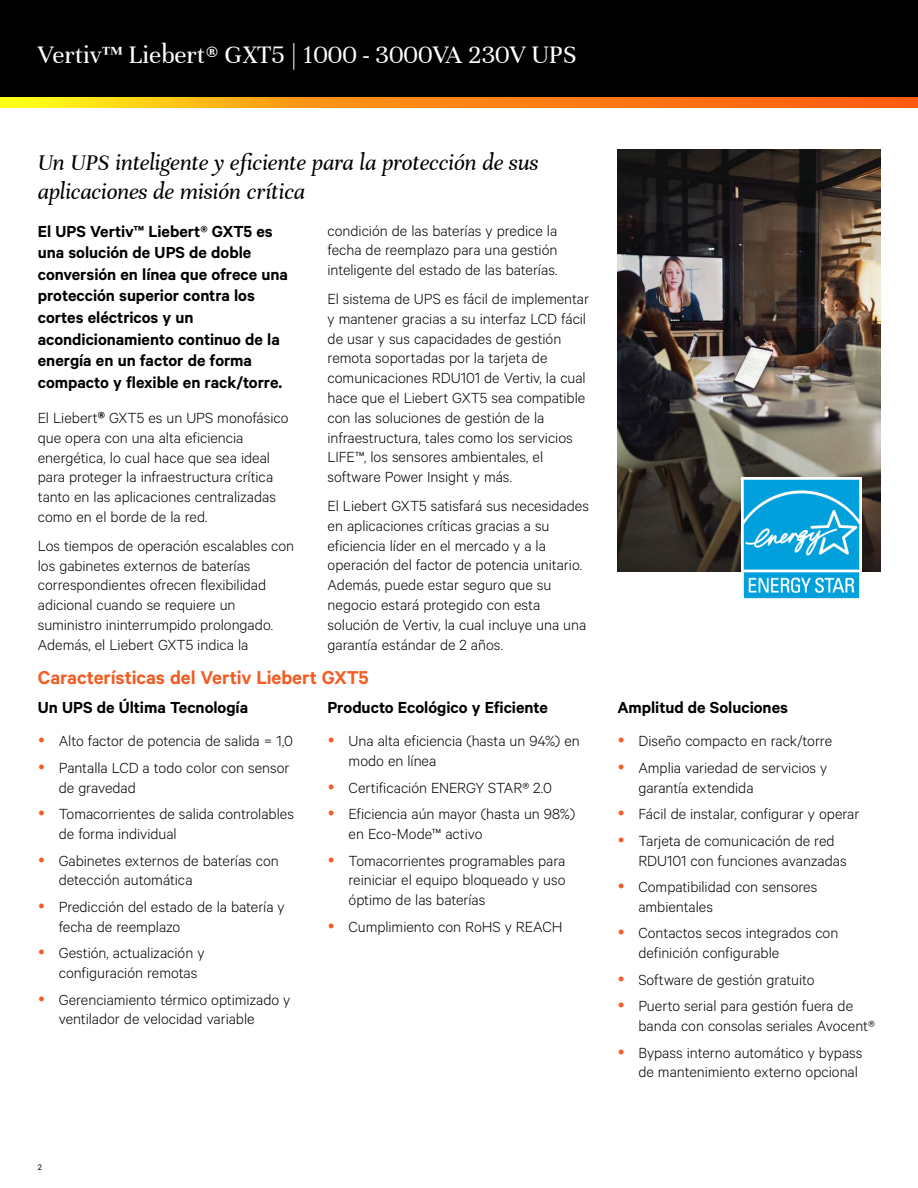
<style>
.page{position:relative;width:918px;height:1188px;background:#fff}
.page>*{position:absolute;margin:0;border:0;box-sizing:border-box;transform-origin:0 0}
.t1{font:27px "Unna";color:#fff}
.t2{font:italic 24px/28.8px "Unna";letter-spacing:-.01em;color:#000}
.t3{font:600 21px "Calibre";color:#f15d24}
.t4{font:600 18px/21.6px "Calibre";color:#000}
.t5{font:300 16.5px/19.8px "Calibre";color:#000}
.t6{font:9px "Calibre";color:#000}
.s1{font-weight:600;font-size:18px}
</style>
<div class="page">
<div style="left:0;top:0;width:918px;height:108px;background:#000"></div>
<svg style="left:0;top:98px;width:918px;height:10px;background:#ff9314"></svg>
<img style="left:617px;top:149px;width:263px;height:422px">
<img style="left:742px;top:477px;width:120px;height:122px">
<h1 class="t1" style="left:38px;top:39px;width:540px">Vertiv™ Liebert® GXT5 | 1000 - 3000VA 230V UPS</h1>
<h2 class="t2" style="left:38px;top:149px;width:502px">Un UPS inteligente y eficiente para la protección de sus aplicaciones de misión crítica</h2>
<p class="t4" style="left:38px;top:220px;width:252px">El UPS Vertiv™ Liebert® GXT5 es una solución de UPS de doble conversión en línea que ofrece una protección superior contra los cortes eléctricos y un acondicionamiento continuo de la energía en un factor de forma compacto y flexible en rack/torre.</p>
<p class="t5" style="left:38px;top:407px;width:252px">El Liebert<span class="s1">®</span> GXT5 es un UPS monofásico que opera con una alta eficiencia energética, lo cual hace que sea ideal para proteger la infraestructura crítica tanto en las aplicaciones centralizadas como en el borde de la red.</p>
<p class="t5" style="left:38px;top:535px;width:258px">Los tiempos de operación escalables con los gabinetes externos de baterías correspondientes ofrecen flexibilidad adicional cuando se requiere un suministro ininterrumpido prolongado.<br>Además, el Liebert GXT5 indica la</p>
<p class="t5" style="left:328px;top:220px;width:231px;text-align:justify">condición de las baterías y predice la fecha de reemplazo para una gestión inteligente del estado de las baterías.</p>
<p class="t5" style="left:328px;top:288px;width:263px">El sistema de UPS es fácil de implementar y mantener gracias a su interfaz LCD fácil de usar y sus capacidades de gestión remota soportadas por la tarjeta de comunicaciones RDU101 de Vertiv, la cual hace que el Liebert GXT5 sea compatible con las soluciones de gestión de la infraestructura, tales como los servicios LIFE™, los sensores ambientales, el software Power Insight y más.</p>
<p class="t5" style="left:328px;top:495px;width:263px">El Liebert GXT5 satisfará sus necesidades en aplicaciones críticas gracias a su eficiencia líder en el mercado y a la operación del factor de potencia unitario.<br>Además, puede estar seguro que su negocio estará protegido con esta solución de Vertiv, la cual incluye una una garantía estándar de 2 años.</p>
<p class="t3" style="left:38px;top:665px;width:333px">Características del Vertiv Liebert GXT5</p>
<p class="t4" style="left:38px;top:696px;width:212px">Un UPS de Última Tecnología</p>
<p class="t5" style="left:59px;top:727px;width:236px;line-height:26.5px">Alto factor de potencia de salida = 1,0<br>Pantalla LCD a todo color con sensor</p>
<p class="t5" style="left:59px;top:773px;width:237px;line-height:26.5px">de gravedad<br>Tomacorrientes de salida controlables</p>
<p class="t5" style="left:59px;top:820px;width:222px;line-height:26.5px">de forma individual<br>Gabinetes externos de baterías con</p>
<p class="t5" style="left:59px;top:866px;width:227px;line-height:26.5px">detección automática<br>Predicción del estado de la batería y</p>
<p class="t5" style="left:59px;top:913px;width:147px;line-height:26.5px">fecha de reemplazo<br>Gestión, actualización y</p>
<p class="t5" style="left:59px;top:959px;width:233px;line-height:26.5px">configuración remotas<br>Gerenciamiento térmico optimizado y</p>
<p class="t5" style="left:59px;top:1009px;width:197px">ventilador de velocidad variable</p>
<p class="t4" style="left:328px;top:696px;width:222px">Producto Ecológico y Eficiente</p>
<p class="t5" style="left:349px;top:731px;width:233px">Una alta eficiencia (hasta un 94%) en modo en línea</p>
<p class="t5" style="left:349px;top:773px;width:228px;line-height:26.5px">Certificación ENERGY STAR® 2.0<br>Eficiencia aún mayor (hasta un 98%)</p>
<p class="t5" style="left:349px;top:820px;width:218px;line-height:26.5px">en Eco-Mode™ activo<br>Tomacorrientes programables para</p>
<p class="t5" style="left:349px;top:870px;width:218px">reiniciar el equipo bloqueado y uso óptimo de las baterías</p>
<p class="t5" style="left:349px;top:916px;width:215px">Cumplimiento con RoHS y REACH</p>
<p class="t4" style="left:617px;top:696px;width:172px">Amplitud de Soluciones</p>
<p class="t5" style="left:638px;top:727px;width:195px;line-height:26.5px">Diseño compacto en rack/torre<br>Amplia variedad de servicios y</p>
<p class="t5" style="left:638px;top:773px;width:223px;line-height:26.5px">garantía extendida<br>Fácil de instalar, configurar y operar<br>Tarjeta de comunicación de red</p>
<p class="t5" style="left:638px;top:846px;width:210px;line-height:26.5px">RDU101 con funciones avanzadas<br>Compatibilidad con sensores</p>
<p class="t5" style="left:638px;top:893px;width:201px;line-height:26.5px">ambientales<br>Contactos secos integrados con</p>
<p class="t5" style="left:638px;top:939px;width:216px;line-height:26.5px">definición configurable<br>Software de gestión gratuito<br>Puerto serial para gestión fuera de</p>
<p class="t5" style="left:638px;top:1012px;width:238px;line-height:26.5px">banda con consolas seriales Avocent®<br>Bypass interno automático y bypass</p>
<p class="t5" style="left:638px;top:1062px;width:221px">de mantenimiento externo opcional</p>
<p class="t6" style="left:38px;top:1162px;width:6px">2</p>
</div>
